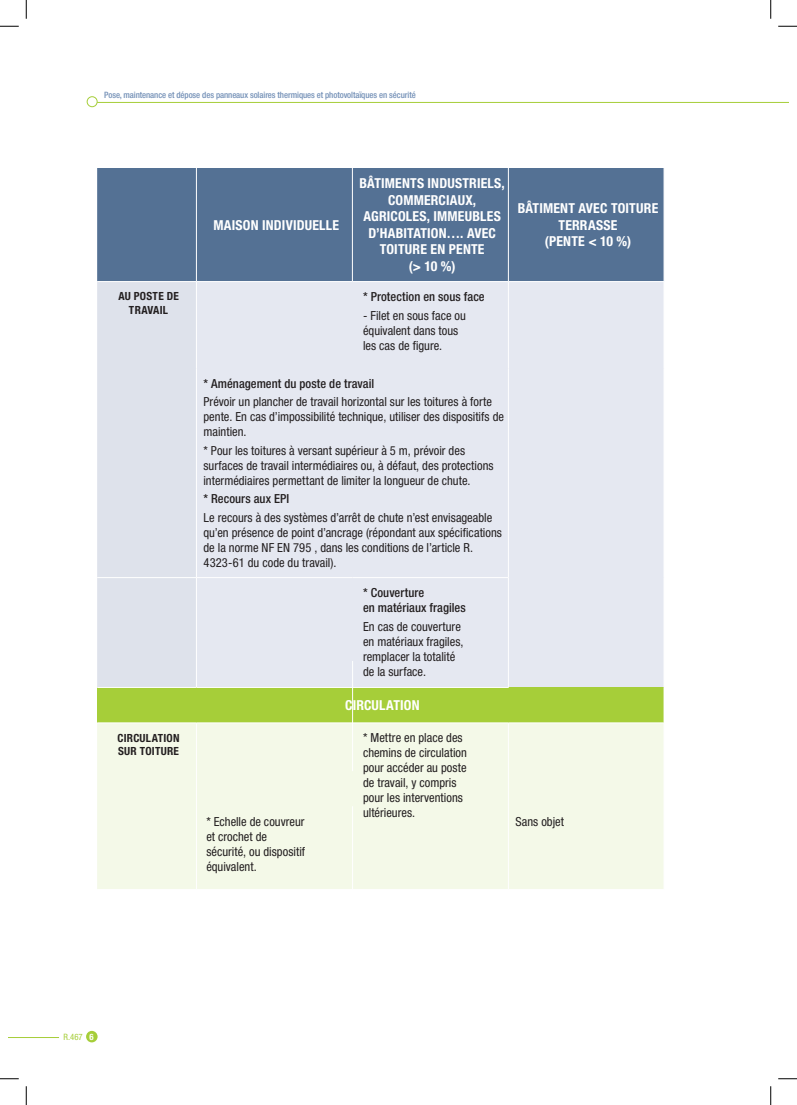
<style>
.page{position:relative;width:797px;height:1105px;background:#fff}
.page>*{position:absolute;margin:0;border:0;box-sizing:border-box;transform-origin:0 0}
.Texte_courant{font:700 condensed 13.75px/16.5px "Helvetica Neue LT Std";letter-spacing:.015em;color:#fff;text-align:center}
.Texte_courant-2{font:condensed 12.5px/15px "Helvetica Neue LT Std";color:#231f20}
.Texte_courant-3{font:500 condensed 12.5px/15px "Helvetica Neue LT Std";letter-spacing:.005em;color:#231f20}
.Texte_courant-4{font:700 condensed 11.25px/13.5px "Helvetica Neue LT Std";letter-spacing:.02em;color:#231f20;text-align:center}
.t1{font:500 condensed 8.75px "Helvetica Neue LT Std";letter-spacing:-.01em;color:#728fb6}
.t2{font:condensed 8.75px "Helvetica Neue LT Std";color:#a6ce39}
.s1{font-weight:700;color:#fff}
</style>
<div class="page">
<hr style="left:94px;top:102px;width:694px;height:1px;background:#a6ce39">
<div style="left:87px;top:97px;width:10px;height:10px;background:#fff;border-radius:50%"></div>
<div style="left:87px;top:96px;width:11px;height:11px;border:1px solid #a6ce39;border-radius:50%"></div>
<div style="left:86px;top:1031px;width:12px;height:11px;background:#a6ce39;border-radius:50%"></div>
<hr style="left:9px;top:1037px;width:50px;height:1px;background:#a6ce39">
<div style="left:97px;top:168px;width:566px;height:113px;background:#547194"></div>
<div style="left:97px;top:282px;width:99px;height:405px;background:#dee2eb"></div>
<div style="left:197px;top:282px;width:466px;height:405px;background:#e5e8f1"></div>
<div style="left:97px;top:687px;width:567px;height:36px;background:#a6ce39"></div>
<div style="left:97px;top:724px;width:566px;height:165px;background:#f4f9e8"></div>
<hr style="left:352px;top:168px;width:1px;height:113px;background:#fff">
<hr style="left:508px;top:168px;width:1px;height:113px;background:#fff">
<hr style="left:196px;top:168px;width:1px;height:113px;background:#fff">
<hr style="left:663px;top:687px;width:1px;height:36px;background:#fff">
<hr style="left:196px;top:723px;width:1px;height:166px;background:#fff">
<hr style="left:508px;top:723px;width:1px;height:166px;background:#fff">
<hr style="left:97px;top:577px;width:99px;height:1px;background:#fff">
<hr style="left:196px;top:577px;width:156px;height:1px;background:#fff">
<hr style="left:352px;top:577px;width:156px;height:1px;background:#fff">
<hr style="left:97px;top:687px;width:99px;height:1px;background:#fff">
<hr style="left:196px;top:687px;width:156px;height:1px;background:#fff">
<hr style="left:352px;top:687px;width:156px;height:1px;background:#fff">
<hr style="left:508px;top:368px;width:1px;height:209px;background:#fff">
<hr style="left:508px;top:578px;width:1px;height:109px;background:#fff">
<hr style="left:508px;top:282px;width:1px;height:86px;background:#fff">
<hr style="left:352px;top:661px;width:1px;height:110px;background:#fff">
<hr style="left:352px;top:806px;width:1px;height:167px;background:#fff">
<svg style="left:0;top:25px;width:19px;height:2px"></svg>
<svg style="left:778px;top:25px;width:19px;height:2px"></svg>
<svg style="left:0;top:1078px;width:19px;height:1px"></svg>
<svg style="left:778px;top:1078px;width:19px;height:1px"></svg>
<svg style="left:25px;top:0;width:2px;height:19px"></svg>
<svg style="left:25px;top:1086px;width:2px;height:19px"></svg>
<svg style="left:770px;top:0;width:1px;height:19px"></svg>
<svg style="left:770px;top:1086px;width:1px;height:19px"></svg>
<p class="t1" style="left:104px;top:90px;width:313px">Pose, maintenance et dépose des panneaux solaires thermiques et photovoltaïques en sécurité</p>
<p class="Texte_courant" style="left:213px;top:216px;width:127px">MAISON INDIVIDUELLE</p>
<p class="Texte_courant" style="left:359px;top:175px;width:147px">BÂTIMENTS INDUSTRIELS,<br>COMMERCIAUX,<br>AGRICOLES, IMMEUBLES<br>D’HABITATION…. AVEC<br>TOITURE EN PENTE</p>
<p class="Texte_courant" style="left:409px;top:258px;width:48px">(&gt; 10 %)</p>
<p class="Texte_courant" style="left:517px;top:200px;width:142px">BÂTIMENT AVEC TOITURE<br>TERRASSE</p>
<p class="Texte_courant" style="left:544px;top:233px;width:88px">(PENTE &lt; 10 %)</p>
<p class="Texte_courant-4" style="left:118px;top:289px;width:62px">AU POSTE DE<br>TRAVAIL</p>
<p class="Texte_courant-3" style="left:363px;top:289px;width:123px">* Protection en sous face</p>
<p class="Texte_courant-2" style="left:363px;top:308px;width:104px">- Filet en sous face ou équivalent dans tous les cas de figure.</p>
<p class="Texte_courant-3" style="left:203px;top:376px;width:172px">* Aménagement du poste de travail</p>
<p class="Texte_courant-2" style="left:203px;top:394px;width:302px">Prévoir un plancher de travail horizontal sur les toitures à forte pente. En cas d’impossibilité technique, utiliser des dispositifs de maintien.</p>
<p class="Texte_courant-2" style="left:203px;top:443px;width:291px">* Pour les toitures à versant supérieur à 5 m, prévoir des surfaces de travail intermédiaires ou, à défaut, des protections intermédiaires permettant de limiter la longueur de chute.</p>
<p class="Texte_courant-3" style="left:203px;top:491px;width:87px">* Recours aux EPI</p>
<p class="Texte_courant-2" style="left:203px;top:510px;width:300px">Le recours à des systèmes d’arrêt de chute n’est envisageable qu’en présence de point d’ancrage (répondant aux spécifications de la norme NF EN 795 , dans les conditions de l’article R.<br>4323-61 du code du travail).</p>
<p class="Texte_courant-3" style="left:363px;top:585px;width:104px">* Couverture<br>en matériaux fragiles</p>
<p class="Texte_courant-2" style="left:363px;top:619px;width:102px">En cas de couverture en matériaux fragiles, remplacer la totalité de la surface.</p>
<p class="Texte_courant" style="left:345px;top:697px;width:76px">CIRCULATION</p>
<p class="Texte_courant-4" style="left:118px;top:731px;width:63px">CIRCULATION</p>
<p class="Texte_courant-4" style="left:118px;top:744px;width:62px">SUR TOITURE</p>
<p class="Texte_courant-2" style="left:363px;top:730px;width:105px">* Mettre en place des chemins de circulation pour accéder au poste de travail, y compris pour les interventions ultérieures.</p>
<p class="Texte_courant-2" style="left:206px;top:814px;width:100px">* Echelle de couvreur et crochet de sécurité, ou dispositif équivalent.</p>
<p class="Texte_courant-2" style="left:515px;top:814px;width:50px">Sans objet</p>
<p class="t2" style="left:64px;top:1032px;width:31px">R.467 <span class="s1">6</span></p>
</div>
